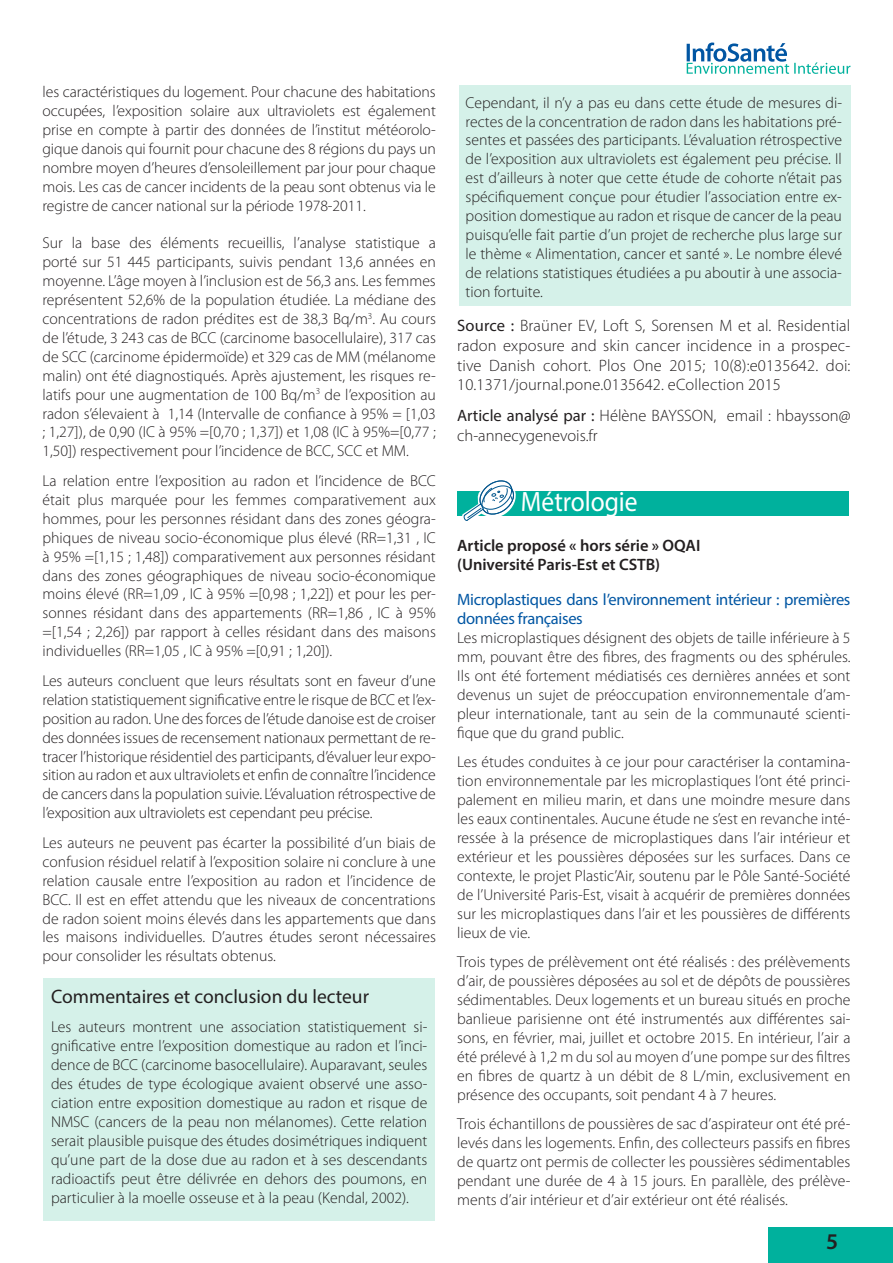
<style>
.page{position:relative;width:893px;height:1263px;background:#fff}
.page>*{position:absolute;margin:0;border:0;box-sizing:border-box;transform-origin:0 0}
.t1{font:28.05px "Myriad Pro";color:#fff;scale:.91 1}
.t2{font:600 22.5px "Myriad Pro";color:#231f20}
.t3{font:19.5px "Myriad Pro";color:#231f20}
.t4{font:300 16.5px/19.8px "Myriad Pro";letter-spacing:.01em;color:#231f20;text-align:justify}
.t5{font:16.5px/19.8px "Myriad Pro";letter-spacing:-.02em;color:#0156a3}
.t6{font:600 16.5px/19.8px "Myriad Pro";color:#231f20}
.t7{font:300 15.75px/18.9px "Myriad Pro";color:#231f20;text-align:justify}
.s1{font-weight:400}
</style>
<div class="page">
<svg style="left:687px;top:43px;width:163px;height:31px"></svg>
<div style="left:768px;top:1228px;width:125px;height:35px;background:#00b19d"></div>
<div style="left:457px;top:491px;width:392px;height:25px;background:#00b19d"></div>
<svg style="left:462px;top:480px;width:54px;height:41px"></svg>
<div style="left:43px;top:978px;width:392px;height:242px;background:#d5f1e9"></div>
<div style="left:459px;top:85px;width:391px;height:221px;background:#d5f1e9"></div>
<p class="t7" style="left:43px;top:82px;width:395px">les caractéristiques du logement. Pour chacune des habitations occupées, l’exposition solaire aux ultraviolets est également prise en compte à partir des données de l’institut météorolo&shy;gique danois qui fournit pour chacune des 8 régions du pays un nombre moyen d’heures d’ensoleillement par jour pour chaque mois. Les cas de cancer incidents de la peau sont obtenus via le registre de cancer national sur la période 1978-2011.</p>
<p class="t7" style="left:43px;top:234px;width:395px">Sur la base des éléments recueillis, l’analyse statistique a porté sur 51 445 participants, suivis pendant 13,6 années en moyenne. L’âge moyen à l’inclusion est de 56,3 ans. Les femmes représentent 52,6% de la population étudiée. La médiane des concentrations de radon prédites est de 38,3 Bq/m<sup>3</sup>. Au cours de l’étude, 3 243 cas de BCC (carcinome basocellulaire), 317 cas de SCC (carcinome épidermoïde) et 329 cas de MM (mélanome malin) ont été diagnostiqués. Après ajustement, les risques re&shy;latifs pour une augmentation de 100 Bq/m<sup>3</sup> de l’exposition au radon s’élevaient à 1,14 (Intervalle de confiance à 95% = [1,03 ; 1,27]), de 0,90 (IC à 95% =[0,70 ; 1,37]) et 1,08 (IC à 95%=[0,77 ; 1,50]) respectivement pour l’incidence de BCC, SCC et MM.</p>
<p class="t7" style="left:43px;top:471px;width:395px">La relation entre l’exposition au radon et l’incidence de BCC était plus marquée pour les femmes comparativement aux hommes, pour les personnes résidant dans des zones géogra&shy;phiques de niveau socio-économique plus élevé (RR=1,31 , IC à 95% =[1,15 ; 1,48]) comparativement aux personnes résidant dans des zones géographiques de niveau socio-économique moins élevé (RR=1,09 , IC à 95% =[0,98 ; 1,22]) et pour les per&shy;sonnes résidant dans des appartements (RR=1,86 , IC à 95% =[1,54 ; 2,26]) par rapport à celles résidant dans des maisons individuelles (RR=1,05 , IC à 95% =[0,91 ; 1,20]).</p>
<p class="t7" style="left:43px;top:671px;width:395px">Les auteurs concluent que leurs résultats sont en faveur d’une relation statistiquement significative entre le risque de BCC et l’ex&shy;position au radon. Une des forces de l’étude danoise est de croiser des données issues de recensement nationaux permettant de re&shy;tracer l’historique résidentiel des participants, d’évaluer leur expo&shy;sition au radon et aux ultraviolets et enfin de connaître l’incidence de cancers dans la population suivie. L’évaluation rétrospective de l’exposition aux ultraviolets est cependant peu précise.</p>
<p class="t7" style="left:43px;top:833px;width:395px">Les auteurs ne peuvent pas écarter la possibilité d’un biais de confusion résiduel relatif à l’exposition solaire ni conclure à une relation causale entre l’exposition au radon et l’incidence de BCC. Il est en effet attendu que les niveaux de concentrations de radon soient moins élevés dans les appartements que dans les maisons individuelles. D’autres études seront nécessaires pour consolider les résultats obtenus.</p>
<p class="t3" style="left:51px;top:984px;width:320px">Commentaires et conclusion du lecteur</p>
<p class="t7" style="left:51px;top:1017px;width:378px">Les auteurs montrent une association statistiquement si&shy;gnificative entre l’exposition domestique au radon et l’inci&shy;dence de BCC (carcinome basocellulaire). Auparavant, seules des études de type écologique avaient observé une asso&shy;ciation entre exposition domestique au radon et risque de NMSC (cancers de la peau non mélanomes). Cette relation serait plausible puisque des études dosimétriques indiquent qu’une part de la dose due au radon et à ses descendants radioactifs peut être délivrée en dehors des poumons, en particulier à la moelle osseuse et à la peau (Kendal, 2002).</p>
<p class="t7" style="left:466px;top:93px;width:378px">Cependant, il n’y a pas eu dans cette étude de mesures di&shy;rectes de la concentration de radon dans les habitations pré&shy;sentes et passées des participants. L’évaluation rétrospective de l’exposition aux ultraviolets est également peu précise. Il est d’ailleurs à noter que cette étude de cohorte n’était pas spécifiquement conçue pour étudier l’association entre ex&shy;position domestique au radon et risque de cancer de la peau puisqu’elle fait partie d’un projet de recherche plus large sur le thème « Alimentation, cancer et santé ». Le nombre élevé de relations statistiques étudiées a pu aboutir à une associa&shy;tion fortuite.</p>
<p class="t4" style="left:457px;top:315px;width:395px"><span class="s1">Source :</span> Braüner EV, Loft S, Sorensen M et al. Residential radon exposure and skin cancer incidence in a prospec&shy;tive Danish cohort. Plos One 2015; 10(8):e0135642. doi:<br>10.1371/journal.pone.0135642. eCollection 2015</p>
<p class="t4" style="left:457px;top:405px;width:395px"><span class="s1">Article analysé par :</span> Hélène BAYSSON, email : hbaysson@ ch-annecygenevois.fr</p>
<h1 class="t1" style="left:521px;top:484px;width:130px">Métrologie</h1>
<p class="t6" style="left:457px;top:535px;width:245px">Article proposé « hors série » OQAI (Université Paris-Est et CSTB)</p>
<p class="t5" style="left:457px;top:589px;width:395px">Microplastiques dans l’environnement intérieur : premières données françaises</p>
<p class="t7" style="left:457px;top:628px;width:395px">Les microplastiques désignent des objets de taille inférieure à 5 mm, pouvant être des fibres, des fragments ou des sphérules.<br>Ils ont été fortement médiatisés ces dernières années et sont devenus un sujet de préoccupation environnementale d’am&shy;pleur internationale, tant au sein de la communauté scienti&shy;fique que du grand public.</p>
<p class="t7" style="left:457px;top:753px;width:395px">Les études conduites à ce jour pour caractériser la contamina&shy;tion environnementale par les microplastiques l’ont été princi&shy;palement en milieu marin, et dans une moindre mesure dans les eaux continentales. Aucune étude ne s’est en revanche inté&shy;ressée à la présence de microplastiques dans l’air intérieur et extérieur et les poussières déposées sur les surfaces. Dans ce contexte, le projet Plastic’Air, soutenu par le Pôle Santé-Société de l’Université Paris-Est, visait à acquérir de premières données sur les microplastiques dans l’air et les poussières de différents lieux de vie.</p>
<p class="t7" style="left:457px;top:952px;width:395px">Trois types de prélèvement ont été réalisés : des prélèvements d’air, de poussières déposées au sol et de dépôts de poussières sédimentables. Deux logements et un bureau situés en proche banlieue parisienne ont été instrumentés aux différentes sai&shy;sons, en février, mai, juillet et octobre 2015. En intérieur, l’air a été prélevé à 1,2 m du sol au moyen d’une pompe sur des filtres en fibres de quartz à un débit de 8 L/min, exclusivement en présence des occupants, soit pendant 4 à 7 heures.</p>
<p class="t7" style="left:457px;top:1114px;width:395px">Trois échantillons de poussières de sac d’aspirateur ont été pré&shy;levés dans les logements. Enfin, des collecteurs passifs en fibres de quartz ont permis de collecter les poussières sédimentables pendant une durée de 4 à 15 jours. En parallèle, des prélève&shy;ments d’air intérieur et d’air extérieur ont été réalisés.</p>
<h2 class="t2" style="left:826px;top:1227px;width:14px">5</h2>
</div>
